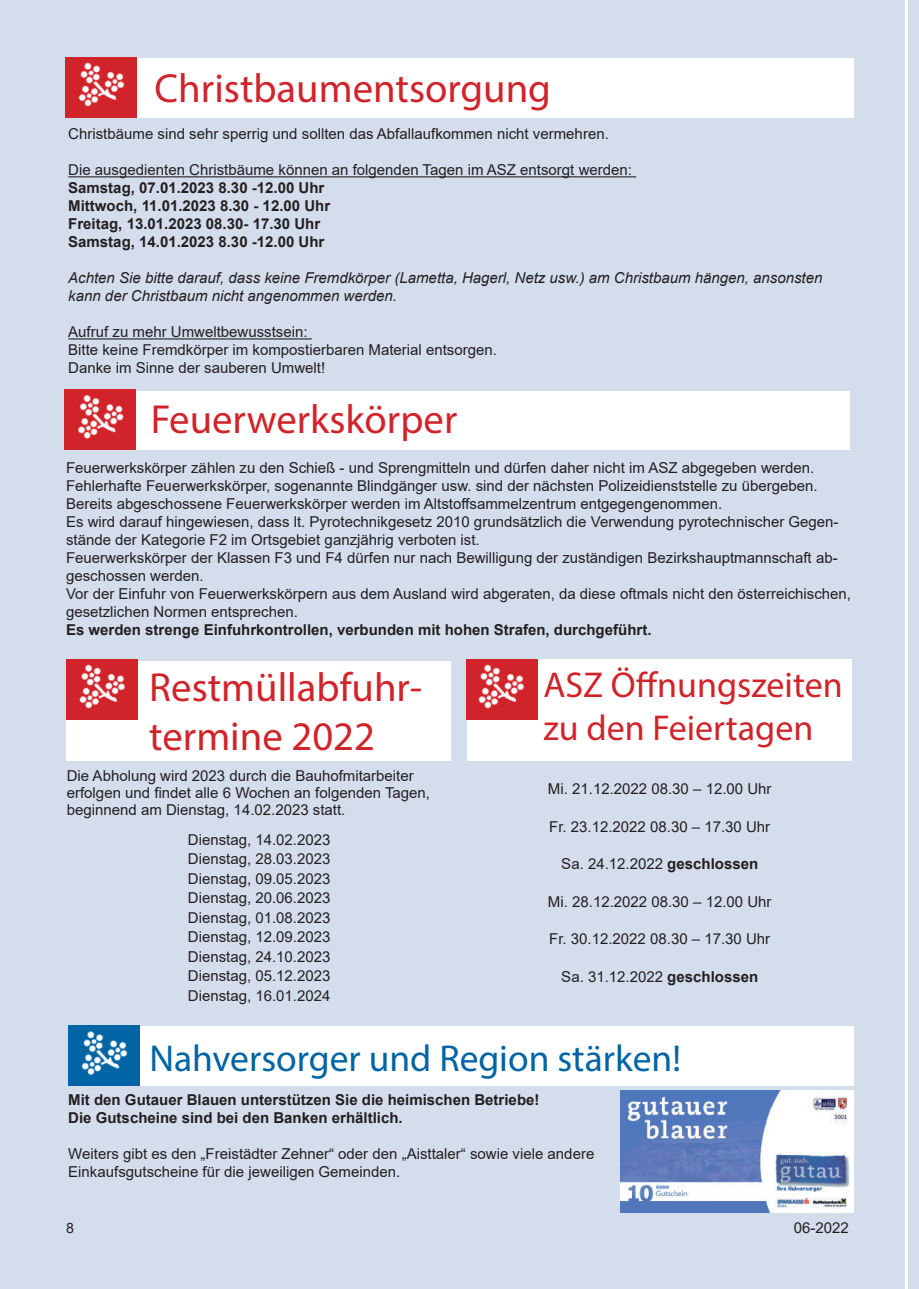
<style>
.page{position:relative;width:919px;height:1289px;background:#fff}
.page>*{position:absolute;margin:0;border:0;box-sizing:border-box;transform-origin:0 0}
.t1{font:40.65px/48.9px "Myriad Pro";color:#d1232a}
.t2{font:37.5px "Myriad Pro";color:#0164a4}
.t3{font:36px/43.2px "Myriad Pro";color:#d1232a}
.t4{font:15px/18px "Arial";color:#231f20}
.t5{font:700 15px/18px "Arial";color:#231f20}
.t6{font:italic 15px/18px "Arial";color:#231f20}
.t7{font:14.25px "Arial";color:#231f20}
.s1{font-weight:700}
</style>
<div class="page">
<div style="left:908px;top:0;width:10px;height:1288px;background:#d4ddec"></div>
<div style="left:0;top:0;width:904px;height:1288px;background:#d4ddec"></div>
<div style="left:65px;top:59px;width:788px;height:59px;background:#fff"></div>
<div style="left:65px;top:57px;width:72px;height:60px;background:#d1232a"></div>
<img style="left:78px;top:62px;width:47px;height:45px">
<div style="left:66px;top:660px;width:385px;height:100px;background:#fff"></div>
<div style="left:66px;top:659px;width:71px;height:60px;background:#d1232a"></div>
<img style="left:79px;top:664px;width:47px;height:45px">
<div style="left:65px;top:391px;width:784px;height:59px;background:#fff"></div>
<div style="left:65px;top:389px;width:71px;height:60px;background:#d1232a"></div>
<img style="left:78px;top:394px;width:46px;height:45px">
<hr style="left:68px;top:176px;width:568px;height:1px;background:#231f20">
<hr style="left:68px;top:338px;width:244px;height:1px;background:#231f20">
<div style="left:466px;top:659px;width:385px;height:101px;background:#fff"></div>
<div style="left:466px;top:659px;width:72px;height:60px;background:#d1232a"></div>
<img style="left:478px;top:664px;width:47px;height:45px">
<div style="left:68px;top:1026px;width:785px;height:59px;background:#fff"></div>
<div style="left:68px;top:1025px;width:72px;height:60px;background:#0164a4"></div>
<img style="left:81px;top:1031px;width:47px;height:44px">
<img style="left:620px;top:1090px;width:233px;height:121px">
<h1 class="t1" style="left:155px;top:63px;width:398px">Christbaumentsorgung</h1>
<p class="t4" style="left:68px;top:125px;width:542px">Christbäume sind sehr sperrig und sollten das Abfallaufkommen nicht vermehren.</p>
<p class="t4" style="left:68px;top:161px;width:565px">Die ausgedienten Christbäume können an folgenden Tagen im ASZ entsorgt werden:</p>
<p class="t5" style="left:68px;top:179px;width:263px">Samstag, 07.01.2023 8.30 -12.00 Uhr Mittwoch, 11.01.2023 8.30 - 12.00 Uhr Freitag, 13.01.2023 08.30- 17.30 Uhr Samstag, 14.01.2023 8.30 -12.00 Uhr</p>
<p class="t6" style="left:68px;top:269px;width:755px">Achten Sie bitte darauf, dass keine Fremdkörper (Lametta, Hagerl, Netz usw.) am Christbaum hängen, ansonsten kann der Christbaum nicht angenommen werden.</p>
<p class="t4" style="left:68px;top:323px;width:430px">Aufruf zu mehr Umweltbewusstsein:<br>Bitte keine Fremdkörper im kompostierbaren Material entsorgen.<br>Danke im Sinne der sauberen Umwelt!</p>
<h1 class="t1" style="left:151px;top:394px;width:308px">Feuerwerkskörper</h1>
<p class="t4" style="left:66px;top:458px;width:786px">Feuerwerkskörper zählen zu den Schieß - und Sprengmitteln und dürfen daher nicht im ASZ abgegeben werden.<br>Fehlerhafte Feuerwerkskörper, sogenannte Blindgänger usw. sind der nächsten Polizeidienststelle zu übergeben.<br>Bereits abgeschossene Feuerwerkskörper werden im Altstoffsammelzentrum entgegengenommen.<br>Es wird darauf hingewiesen, dass lt. Pyrotechnikgesetz 2010 grundsätzlich die Verwendung pyrotechnischer Gegen&shy;stände der Kategorie F2 im Ortsgebiet ganzjährig verboten ist.<br>Feuerwerkskörper der Klassen F3 und F4 dürfen nur nach Bewilligung der zuständigen Bezirkshauptmannschaft ab&shy;geschossen werden.<br>Vor der Einfuhr von Feuerwerkskörpern aus dem Ausland wird abgeraten, da diese oftmals nicht den österreichischen, gesetzlichen Normen entsprechen.</p>
<p class="t5" style="left:66px;top:620px;width:587px">Es werden strenge Einfuhrkontrollen, verbunden mit hohen Strafen, durchgeführt.</p>
<h3 class="t3" style="left:543px;top:662px;width:301px">ASZ Öffnungszeiten zu den Feiertagen</h3>
<p class="t4" style="left:67px;top:767px;width:365px;line-height:16.5px">Die Abholung wird 2023 durch die Bauhofmitarbeiter erfolgen und findet alle 6 Wochen an folgenden Tagen, beginnend am Dienstag, 14.02.2023 statt.</p>
<p class="t4" style="left:188px;top:829px;width:144px;line-height:19.5px;text-align:justify">Dienstag, 14.02.2023<br>Dienstag, 28.03.2023<br>Dienstag, 09.05.2023<br>Dienstag, 20.06.2023<br>Dienstag, 01.08.2023<br>Dienstag, 12.09.2023<br>Dienstag, 24.10.2023<br>Dienstag, 05.12.2023<br>Dienstag, 16.01.2024</p>
<h1 class="t1" style="left:149px;top:662px;width:274px">Restmüllabfuhr&shy;termine 2022</h1>
<p class="t4" style="left:548px;top:780px;width:225px">Mi. 21.12.2022 08.30 – 12.00 Uhr</p>
<p class="t4" style="left:549px;top:817px;width:222px">Fr. 23.12.2022 08.30 – 17.30 Uhr</p>
<p class="t4" style="left:561px;top:855px;width:198px">Sa. 24.12.2022 <span class="s1">geschlossen</span></p>
<p class="t4" style="left:548px;top:892px;width:225px">Mi. 28.12.2022 08.30 – 12.00 Uhr</p>
<p class="t4" style="left:549px;top:930px;width:222px">Fr. 30.12.2022 08.30 – 17.30 Uhr</p>
<p class="t4" style="left:561px;top:967px;width:198px">Sa. 31.12.2022 <span class="s1">geschlossen</span></p>
<h2 class="t2" style="left:149px;top:1035px;width:533px">Nahversorger und Region stärken!</h2>
<p class="t5" style="left:68px;top:1091px;width:472px">Mit den Gutauer Blauen unterstützen Sie die heimischen Betriebe!<br>Die Gutscheine sind bei den Banken erhältlich.</p>
<p class="t4" style="left:68px;top:1144px;width:527px">Weiters gibt es den „Freistädter Zehner“ oder den „Aisttaler“ sowie viele andere<br>Einkaufsgutscheine für die jeweiligen Gemeinden.</p>
<p class="t7" style="left:66px;top:1217px;width:9px">8</p>
<p class="t4" style="left:793px;top:1218px;width:57px">06-2022</p>
</div>
